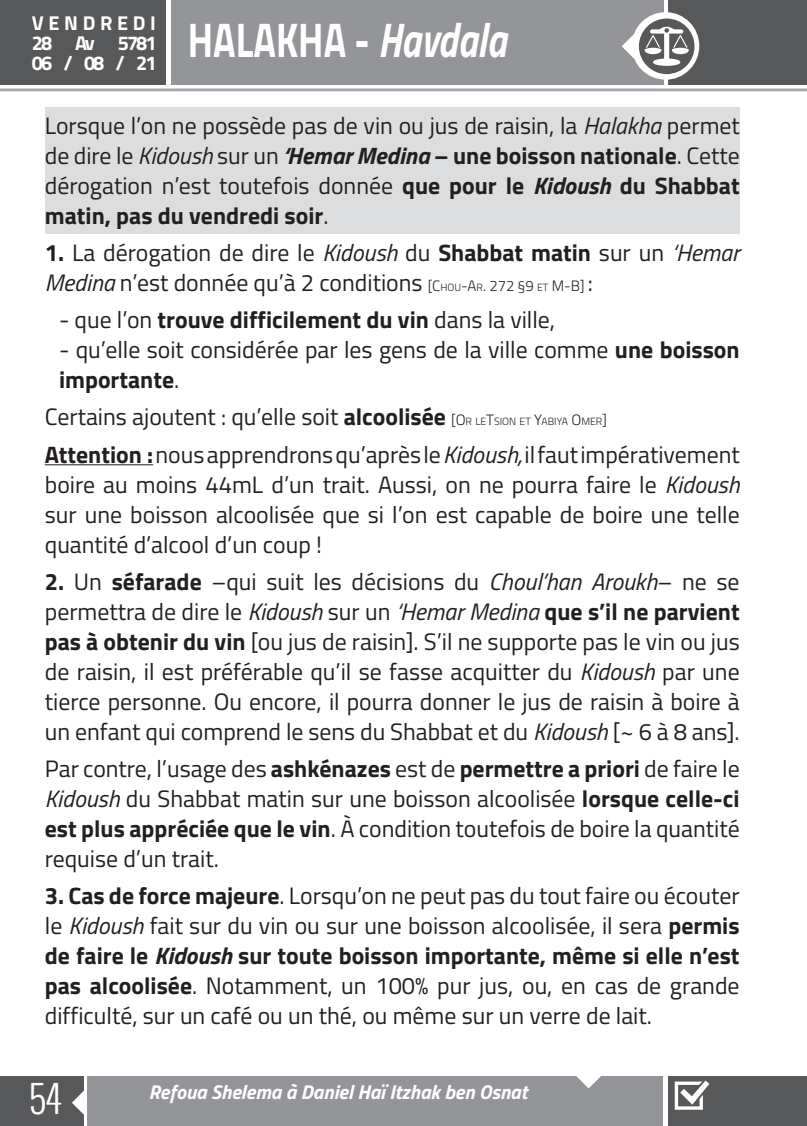
<style>
.page{position:relative;width:807px;height:1126px;background:#fff}
.page>*{position:absolute;margin:0;border:0;box-sizing:border-box;transform-origin:0 0}
.t1{font:700 48.75px "Titillium Web";color:#fff;scale:.77 1}
.t2{font:300 37.5px "Oswald";color:#fff}
.t3{font:23.75px/30px "Titillium Web";color:#231f20;text-align:justify}
.t4{font:700 23.75px "Titillium Web";color:#231f20}
.t5{font:italic 700 20px "Titillium Web";color:#fff}
.t6{font:700 20px/20px "Titillium Web";letter-spacing:-.1em;color:#fff;text-align:justify}
.s1{font-style:italic}
.s2{font-weight:700;font-style:italic}
.s3{font-weight:700}
.s4{font-weight:300;font-size:15px}
.s5{font-weight:300;font-size:10.5px}
.s6{font-weight:400}
</style>
<div class="page">
<div style="left:0;top:1076px;width:84px;height:49px;background:#57585a"></div>
<svg style="left:72px;top:1090px;width:16px;height:25px"></svg>
<div style="left:0;top:0;width:166px;height:85px;background:#57585a"></div>
<div style="left:668px;top:0;width:139px;height:85px;background:#57585a"></div>
<div style="left:668px;top:1075px;width:139px;height:50px;background:#57585a"></div>
<div style="left:171px;top:0;width:493px;height:85px;background:#939598"></div>
<div style="left:631px;top:12px;width:68px;height:68px;background:#fff;border-radius:50%"></div>
<svg style="left:622px;top:19px;width:72px;height:55px"></svg>
<div style="left:88px;top:1075px;width:575px;height:50px;background:#939598"></div>
<hr style="left:0;top:89px;width:807px;height:2px;background:#a8a9ad">
<svg style="left:674px;top:1080px;width:35px;height:29px"></svg>
<svg style="left:576px;top:1075px;width:25px;height:13px"></svg>
<div style="left:45px;top:107px;width:694px;height:126px;background:#dcdddf"></div>
<hr style="left:45px;top:464px;width:108px;height:1px;background:#231f20">
<p class="t6" style="left:32px;top:12px;width:126px">VENDREDI 28 Av 5781<br>06 / 08 / 21</p>
<h1 class="t1" style="left:188px;top:3px;width:415px">HALAKHA - <span class="s1">Havdala</span></h1>
<p class="t3" style="left:45px;top:110px;width:696px">Lorsque l’on ne possède pas de vin ou jus de raisin, la <span class="s1">Halakha</span> permet de dire le <span class="s1">Kidoush</span> sur un <span class="s2">‘Hemar Medina</span> <span class="s3">– une boisson nationale</span>. Cette dérogation n’est toutefois donnée <span class="s3">que pour le</span> <span class="s2">Kidoush</span> <span class="s3">du Shabbat matin, pas du vendredi soir</span>.</p>
<p class="t3" style="left:45px;top:237px;width:696px"><span class="s3">1.</span> La dérogation de dire le <span class="s1">Kidoush</span> du <span class="s3">Shabbat matin</span> sur un <span class="s1">‘Hemar<br>Medina</span> n’est donnée qu’à 2 conditions <span class="s4">[C</span><span class="s5">H OU</span><span class="s4">-A</span><span class="s5">R</span><span class="s4">. 272 §9</span> <span class="s5">ET</span> <span class="s4">M -B]</span> :</p>
<p class="t4" style="left:59px;top:302px;width:497px"><span class="s6">- que l’on</span> trouve difficilement du vin <span class="s6">dans la ville,</span></p>
<p class="t3" style="left:59px;top:334px;width:682px">- qu’elle soit considérée par les gens de la ville comme <span class="s3">une boisson importante</span>.</p>
<p class="t3" style="left:45px;top:397px;width:696px;line-height:37px">Certains ajoutent : qu’elle soit <span class="s3">alcoolisée</span> <span class="s4">[O</span> <span class="s5">R LE</span><span class="s4">T</span><span class="s5">SION ET</span> <span class="s4">Y</span><span class="s5">ABIYA</span> <span class="s4">O</span> <span class="s5">MER</span><span class="s4">]<br></span><span class="s3">Attention :</span> nous apprendrons qu’après le <span class="s1">Kidoush,</span> il faut impérativement</p>
<p class="t3" style="left:45px;top:468px;width:696px">boire au moins 44mL d’un trait. Aussi, on ne pourra faire le <span class="s1">Kidoush </span>sur une boisson alcoolisée que si l’on est capable de boire une telle quantité d’alcool d’un coup !</p>
<p class="t3" style="left:45px;top:565px;width:696px"><span class="s3">2.</span> Un <span class="s3">séfarade</span> –qui suit les décisions du <span class="s1">Choul’han Aroukh</span>– ne se permettra de dire le <span class="s1">Kidoush</span> sur un <span class="s1">‘Hemar Medina</span> <span class="s3">que s’il ne parvient pas à obtenir du vin</span> [ou jus de raisin]. S’il ne supporte pas le vin ou jus de raisin, il est préférable qu’il se fasse acquitter du <span class="s1">Kidoush</span> par une tierce personne. Ou encore, il pourra donner le jus de raisin à boire à un enfant qui comprend le sens du Shabbat et du <span class="s1">Kidoush</span> [~ 6 à 8 ans].</p>
<p class="t3" style="left:45px;top:752px;width:696px">Par contre, l’usage des <span class="s3">ashkénazes</span> est de <span class="s3">permettre a priori</span> de faire le <span class="s1">Kidoush</span> du Shabbat matin sur une boisson alcoolisée <span class="s3">lorsque celle-ci est plus appréciée que le vin</span>. À condition toutefois de boire la quantité requise d’un trait.</p>
<p class="t3" style="left:45px;top:879px;width:696px"><span class="s3">3. Cas de force majeure</span>. Lorsqu’on ne peut pas du tout faire ou écouter le <span class="s1">Kidoush</span> fait sur du vin ou sur une boisson alcoolisée, il sera <span class="s3">permis de faire le</span> <span class="s2">Kidoush</span> <span class="s3">sur toute boisson importante, même si elle n’est pas alcoolisée</span>. Notamment, un 100% pur jus, ou, en cas de grande difficulté, sur un café ou un thé, ou même sur un verre de lait.</p>
<h2 class="t2" style="left:29px;top:1071px;width:34px">54</h2>
<p class="t5" style="left:149px;top:1076px;width:380px">Refoua Shelema à Daniel Haï Itzhak ben Osnat</p>
</div>
